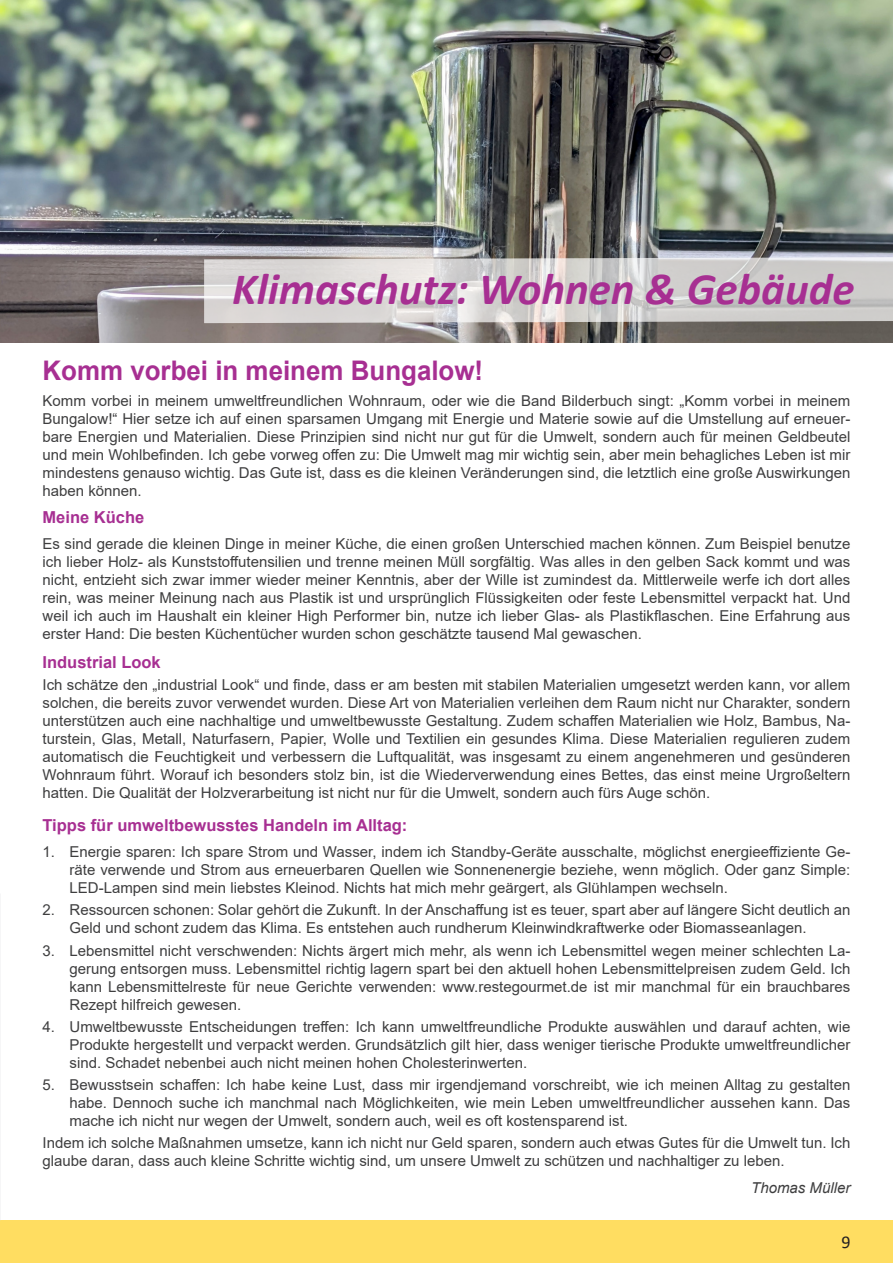
<style>
.page{position:relative;width:893px;height:1263px;background:#fff}
.page>*{position:absolute;margin:0;border:0;box-sizing:border-box;transform-origin:0 0}
.t1{font:italic 700 45px "Calibri";color:#a72f92}
.t2{font:700 27px "Arial";color:#a72f92;scale:.96 1}
.t3{font:18px "Calibri";color:#231f20}
.t4{font:700 16.5px "Arial";color:#a72f92}
.t5{font:15px/18px "Arial";color:#3e3e3f;text-align:justify}
.t6{font:italic 15px "Arial";color:#3e3e3f}
</style>
<div class="page">
<div style="left:0;top:1220px;width:893px;height:43px;background:#ffdd61"></div>
<img style="left:0;top:0;width:893px;height:342px">
<svg style="left:204px;top:257px;width:689px;height:66px;background:#d3d1cf"></svg>
<p class="t1" style="left:232px;top:257px;width:624px">Klimaschutz: Wohnen &amp; Gebäude</p>
<p class="t2" style="left:43px;top:351px;width:461px">Komm vorbei in meinem Bungalow!</p>
<p class="t5" style="left:43px;top:392px;width:809px">Komm vorbei in meinem umweltfreundlichen Wohnraum, oder wie die Band Bilderbuch singt: „Komm vorbei in meinem Bungalow!“ Hier setze ich auf einen sparsamen Umgang mit Energie und Materie sowie auf die Umstellung auf erneuer&shy;bare Energien und Materialien. Diese Prinzipien sind nicht nur gut für die Umwelt, sondern auch für meinen Geldbeutel und mein Wohlbefinden. Ich gebe vorweg offen zu: Die Umwelt mag mir wichtig sein, aber mein behagliches Leben ist mir mindestens genauso wichtig. Das Gute ist, dass es die kleinen Veränderungen sind, die letztlich eine große Auswirkungen haben können.</p>
<p class="t4" style="left:43px;top:505px;width:103px">Meine Küche</p>
<p class="t5" style="left:43px;top:535px;width:809px">Es sind gerade die kleinen Dinge in meiner Küche, die einen großen Unterschied machen können. Zum Beispiel benutze ich lieber Holz- als Kunststoffutensilien und trenne meinen Müll sorgfältig. Was alles in den gelben Sack kommt und was nicht, entzieht sich zwar immer wieder meiner Kenntnis, aber der Wille ist zumindest da. Mittlerweile werfe ich dort alles rein, was meiner Meinung nach aus Plastik ist und ursprünglich Flüssigkeiten oder feste Lebensmittel verpackt hat. Und weil ich auch im Haushalt ein kleiner High Performer bin, nutze ich lieber Glas- als Plastikflaschen. Eine Erfahrung aus erster Hand: Die besten Küchentücher wurden schon geschätzte tausend Mal gewaschen.</p>
<p class="t4" style="left:43px;top:650px;width:120px">Industrial Look</p>
<p class="t5" style="left:43px;top:675px;width:809px">Ich schätze den „industrial Look“ und finde, dass er am besten mit stabilen Materialien umgesetzt werden kann, vor allem solchen, die bereits zuvor verwendet wurden. Diese Art von Materialien verleihen dem Raum nicht nur Charakter, sondern unterstützen auch eine nachhaltige und umweltbewusste Gestaltung. Zudem schaffen Materialien wie Holz, Bambus, Na&shy;turstein, Glas, Metall, Naturfasern, Papier, Wolle und Textilien ein gesundes Klima. Diese Materialien regulieren zudem automatisch die Feuchtigkeit und verbessern die Luftqualität, was insgesamt zu einem angenehmeren und gesünderen Wohnraum führt. Worauf ich besonders stolz bin, ist die Wiederverwendung eines Bettes, das einst meine Urgroßeltern hatten. Die Qualität der Holzverarbeitung ist nicht nur für die Umwelt, sondern auch fürs Auge schön.</p>
<p class="t4" style="left:43px;top:813px;width:366px">Tipps für umweltbewusstes Handeln im Alltag:</p>
<p class="t5" style="left:70px;top:843px;width:782px;text-indent:-27px">1. Energie sparen: Ich spare Strom und Wasser, indem ich Standby-Geräte ausschalte, möglichst energieeffiziente Ge&shy;räte verwende und Strom aus erneuerbaren Quellen wie Sonnenenergie beziehe, wenn möglich. Oder ganz Simple:<br>LED-Lampen sind mein liebstes Kleinod. Nichts hat mich mehr geärgert, als Glühlampen wechseln.</p>
<p class="t5" style="left:70px;top:901px;width:782px;text-indent:-27px">2. Ressourcen schonen: Solar gehört die Zukunft. In der Anschaffung ist es teuer, spart aber auf längere Sicht deutlich an<br>Geld und schont zudem das Klima. Es entstehen auch rundherum Kleinwindkraftwerke oder Biomasseanlagen.</p>
<p class="t5" style="left:70px;top:941px;width:782px;text-indent:-27px">3. Lebensmittel nicht verschwenden: Nichts ärgert mich mehr, als wenn ich Lebensmittel wegen meiner schlechten La&shy;gerung entsorgen muss. Lebensmittel richtig lagern spart bei den aktuell hohen Lebensmittelpreisen zudem Geld. Ich kann Lebensmittelreste für neue Gerichte verwenden: www.restegourmet.de ist mir manchmal für ein brauchbares Rezept hilfreich gewesen.</p>
<p class="t5" style="left:70px;top:1017px;width:782px;text-indent:-27px">4. Umweltbewusste Entscheidungen treffen: Ich kann umweltfreundliche Produkte auswählen und darauf achten, wie Produkte hergestellt und verpackt werden. Grundsätzlich gilt hier, dass weniger tierische Produkte umweltfreundlicher sind. Schadet nebenbei auch nicht meinen hohen Cholesterinwerten.</p>
<p class="t5" style="left:70px;top:1076px;width:782px;text-indent:-27px">5. Bewusstsein schaffen: Ich habe keine Lust, dass mir irgendjemand vorschreibt, wie ich meinen Alltag zu gestalten habe. Dennoch suche ich manchmal nach Möglichkeiten, wie mein Leben umweltfreundlicher aussehen kann. Das mache ich nicht nur wegen der Umwelt, sondern auch, weil es oft kostensparend ist.</p>
<p class="t5" style="left:43px;top:1134px;width:809px">Indem ich solche Maßnahmen umsetze, kann ich nicht nur Geld sparen, sondern auch etwas Gutes für die Umwelt tun. Ich glaube daran, dass auch kleine Schritte wichtig sind, um unsere Umwelt zu schützen und nachhaltiger zu leben.</p>
<p class="t6" style="left:751px;top:1178px;width:101px">Thomas Müller</p>
<p class="t3" style="left:841px;top:1230px;width:11px">9</p>
</div>
